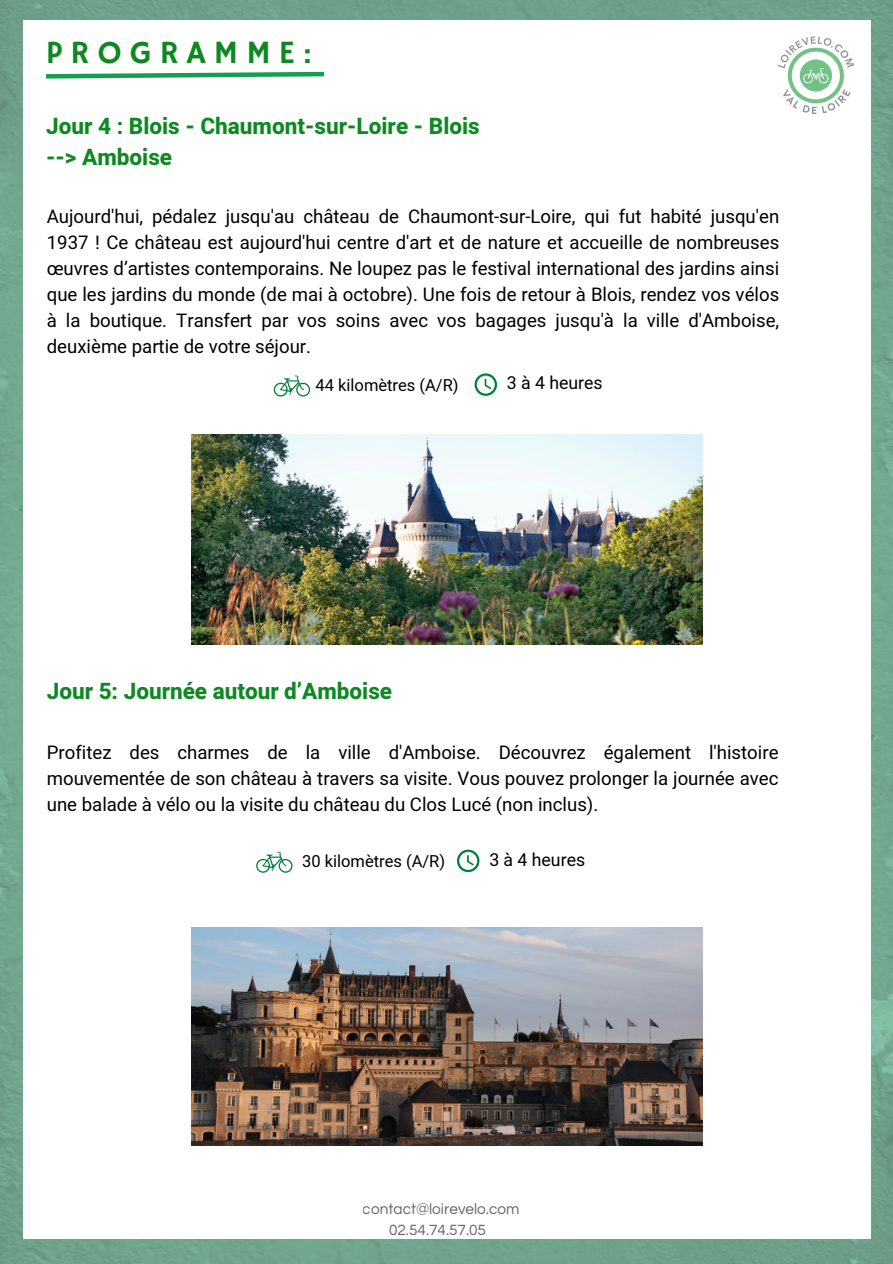
<style>
.page{position:relative;width:893px;height:1264px;background:#fff}
.page>*{position:absolute;margin:0;border:0;box-sizing:border-box;transform-origin:0 0}
.t1{font:32.4px "Hammersmith One";letter-spacing:.25em;color:#0e8922}
.t2{font:800 22.5px/31.5px "Heebo";color:#0e8922}
.t3{font:18.6px/25.8px "Heebo";color:#000;text-align:justify}
.t4{font:17.7px "Heebo";color:#000}
.t5{font:16.5px "Heebo";color:#000}
.t6{font:15.3px "Questrial";color:#000}
</style>
<div class="page">
<img style="left:0;top:0;width:892px;height:1263px">
<div style="left:23px;top:20px;width:847px;height:1218px;background:#fff"></div>
<svg style="left:46px;top:71px;width:279px;height:8px"></svg>
<img style="left:778px;top:36px;width:76px;height:77px">
<svg style="left:274px;top:375px;width:36px;height:21px"></svg>
<svg style="left:474px;top:373px;width:23px;height:23px"></svg>
<svg style="left:256px;top:851px;width:36px;height:21px"></svg>
<svg style="left:457px;top:849px;width:22px;height:23px"></svg>
<img style="left:191px;top:435px;width:511px;height:209px">
<img style="left:191px;top:927px;width:511px;height:218px">
<h1 class="t1" style="left:46px;top:34px;width:267px">PROGRAMME:</h1>
<h3 class="t2" style="left:46px;top:111px;width:435px">Jour 4 : Blois - Chaumont-sur-Loire - Blois --&gt; Amboise</h3>
<p class="t3" style="left:47px;top:204px;width:734px">Aujourd'hui, pédalez jusqu'au château de Chaumont-sur-Loire, qui fut habité jusqu'en 1937 ! Ce château est aujourd'hui centre d'art et de nature et accueille de nombreuses œuvres d’artistes contemporains. Ne loupez pas le festival international des jardins ainsi que les jardins du monde (de mai à octobre). Une fois de retour à Blois, rendez vos vélos à la boutique. Transfert par vos soins avec vos bagages jusqu'à la ville d'Amboise, deuxième partie de votre séjour.</p>
<h2 class="t5" style="left:315px;top:373px;width:144px">44 kilomètres (A/R)</h2>
<p class="t4" style="left:507px;top:371px;width:97px">3 à 4 heures</p>
<p class="t2" style="left:47px;top:676px;width:347px">Jour 5: Journée autour d’Amboise</p>
<p class="t3" style="left:47px;top:740px;width:733px">Profitez des charmes de la ville d'Amboise. Découvrez également l'histoire mouvementée de son château à travers sa visite. Vous pouvez prolonger la journée avec une balade à vélo ou la visite du château du Clos Lucé (non inclus).</p>
<h3 class="t5" style="left:302px;top:849px;width:144px">30 kilomètres (A/R)</h3>
<p class="t4" style="left:489px;top:847px;width:97px">3 à 4 heures</p>
<p class="t6" style="left:363px;top:1201px;width:158px">contact@loirevelo.com</p>
<p class="t6" style="left:389px;top:1221px;width:98px">02.54.74.57.05</p>
</div>
